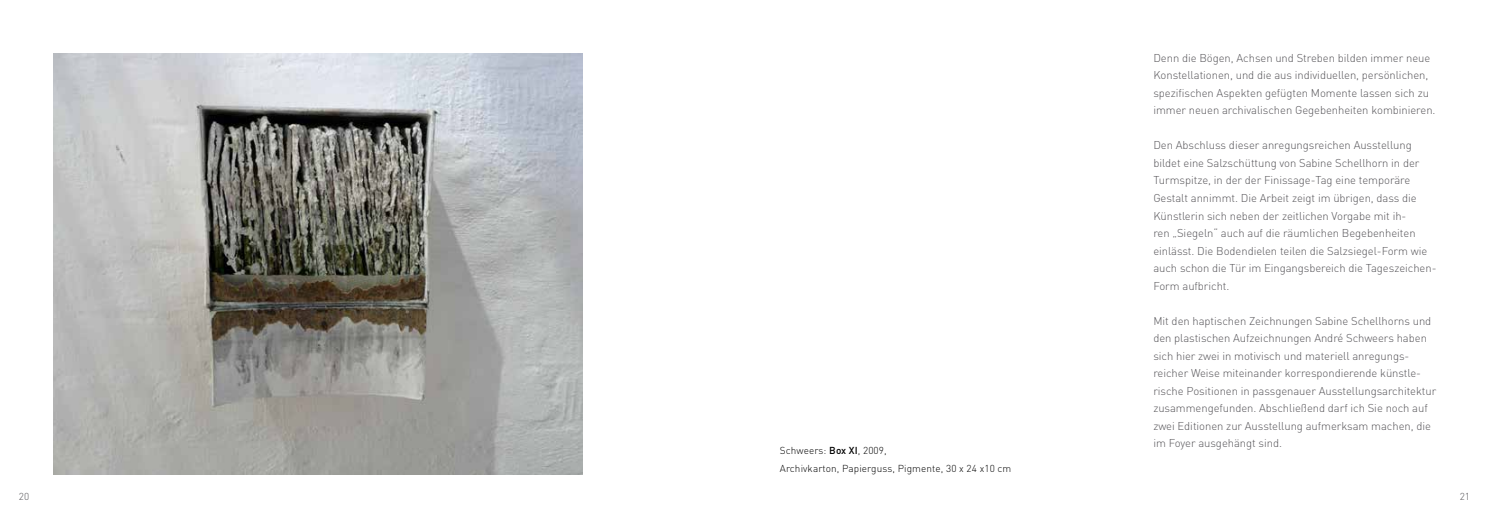
<style>
.page{position:relative;width:1489px;height:525px;background:#fff}
.page>*{position:absolute;margin:0;border:0;box-sizing:border-box;transform-origin:0 0}
.t1{font:300 11.25px/17.5px "DIN Pro";letter-spacing:-.005em;color:#555458}
.t2{font:300 10px/17.5px "DIN Pro";letter-spacing:.01em;color:#000}
.t3{font:300 10px "DIN Pro";color:#555458}
.s1{font-weight:500}
</style>
<div class="page">
<img style="left:53px;top:53px;width:529px;height:421px">
<p class="t2" style="left:780px;top:441px;width:233px">Schweers: <span class="s1">Box XI</span>, 2009,<br>Archivkarton, Papierguss, Pigmente, 30 x 24 x10 cm</p>
<p class="t1" style="left:1153px;top:48px;width:284px">Denn die Bögen, Achsen und Streben bilden immer neue Konstellationen, und die aus individuellen, persönlichen, spezifischen Aspekten gefügten Momente lassen sich zu immer neuen archivalischen Gegebenheiten kombinieren.</p>
<p class="t1" style="left:1153px;top:136px;width:284px">Den Abschluss dieser anregungsreichen Ausstellung bildet eine Salzschüttung von Sabine Schellhorn in der Turmspitze, in der der Finissage-Tag eine temporäre Gestalt annimmt. Die Arbeit zeigt im übrigen, dass die Künstlerin sich neben der zeitlichen Vorgabe mit ih-<br>ren „Siegeln“ auch auf die räumlichen Begebenheiten einlässt. Die Bodendielen teilen die Salzsiegel-Form wie auch schon die Tür im Eingangsbereich die Tageszeichen-Form aufbricht.</p>
<p class="t1" style="left:1153px;top:311px;width:284px">Mit den haptischen Zeichnungen Sabine Schellhorns und den plastischen Aufzeichnungen André Schweers haben sich hier zwei in motivisch und materiell anregungs&shy;reicher Weise miteinander korrespondierende künstle&shy;rische Positionen in passgenauer Ausstellungsarchitektur zusammengefunden. Abschließend darf ich Sie noch auf zwei Editionen zur Ausstellung aufmerksam machen, die im Foyer ausgehängt sind.</p>
<p class="t3" style="left:19px;top:489px;width:12px">20</p>
<p class="t3" style="left:1459px;top:489px;width:12px">21</p>
</div>
